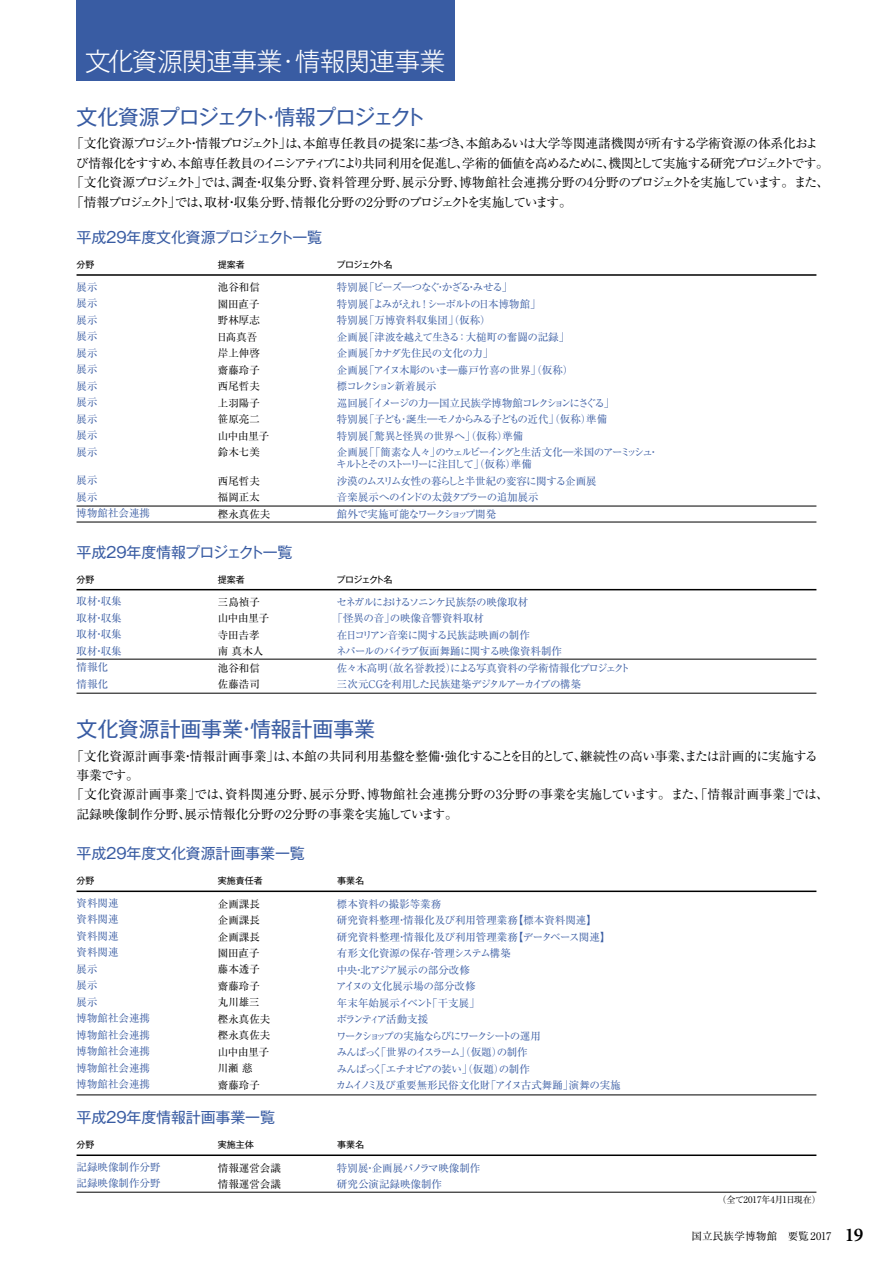
<style>
.page{position:relative;width:893px;height:1263px;background:#fff}
.page>*{position:absolute;margin:0;border:0;box-sizing:border-box;transform-origin:0 0}
.t1{font:300 25.5px "Gothic MB101 Pro";letter-spacing:-.025em;color:#fff}
.t2{font:21px "Gothic MB101 Pro";letter-spacing:-.07em;color:#395ca3}
.t3{font:21px "Gothic MB101 Pro";letter-spacing:-.01em;color:#395ca3}
.t4{font:15px "Gothic MB101 Pro";letter-spacing:-.01em;color:#395ca3}
.t5{font:12.75px "Ryumin Pro";letter-spacing:-.025em;color:#000}
.t6{font:12.75px "Ryumin Pro";letter-spacing:-.12em;color:#000}
.t7{font:12.75px "Ryumin Pro";letter-spacing:.005em;color:#000}
.t8{font:12.75px "Ryumin Pro";letter-spacing:.015em;color:#000}
.t9{font:12.75px "Ryumin Pro";letter-spacing:-.095em;color:#000}
.t10{font:12.75px "Ryumin Pro";color:#000}
.t11{font:10.5px/16.5px "Ryumin Pro";letter-spacing:-.04em;color:#395ca3}
.t12{font:10.5px/16.5px "Ryumin Pro";letter-spacing:-.035em;color:#395ca3}
.t13{font:10.5px/16.5px "Ryumin Pro";letter-spacing:-.01em;color:#395ca3}
.t14{font:10.5px/16.5px "Ryumin Pro";color:#000}
.t15{font:10.5px/16.5px "Ryumin Pro";letter-spacing:-.09em;color:#395ca3}
.t16{font:10.5px "Ryumin Pro";letter-spacing:-.065em;color:#395ca3}
.t17{font:10.5px "Ryumin Pro";letter-spacing:-.07em;color:#395ca3}
.t18{font:10.5px "Ryumin Pro";letter-spacing:-.095em;color:#395ca3}
.t19{font:10.5px "Ryumin Pro";letter-spacing:.02em;color:#000}
.t20{font:9px "Gothic MB101 Pro";color:#000}
.t21{font:9px "Ryumin Pro";letter-spacing:-.025em;color:#000}
.t22{font:9px "Gothic MB101 Pro";letter-spacing:-.1em;color:#000}
.s1{font-family:"Minion Pro";font-weight:600;font-size:19.5px}
</style>
<div class="page">
<div style="left:77px;top:0;width:378px;height:81px;background:#395ca3"></div>
<hr style="left:77px;top:274px;width:739px;height:2px;background:#000">
<hr style="left:77px;top:890px;width:739px;height:2px;background:#000">
<hr style="left:77px;top:589px;width:739px;height:1px;background:#000">
<hr style="left:77px;top:506px;width:739px;height:1px;background:#000">
<hr style="left:77px;top:522px;width:739px;height:1px;background:#000">
<hr style="left:77px;top:659px;width:739px;height:1px;background:#000">
<hr style="left:77px;top:693px;width:739px;height:1px;background:#000">
<hr style="left:77px;top:1095px;width:739px;height:1px;background:#000">
<hr style="left:77px;top:1192px;width:739px;height:1px;background:#000">
<hr style="left:77px;top:1154px;width:739px;height:2px;background:#000">
<h1 class="t1" style="left:85px;top:40px;width:362px">文化資源関連事業・情報関連事業</h1>
<h2 class="t2" style="left:77px;top:99px;width:351px">文化資源プロジェクト・情報プロジェクト</h2>
<p class="t5" style="left:71px;top:133px;width:749px">「文化資源プロジェクト・情報プロジェクト」は、本館専任教員の提案に基づき、本館あるいは大学等関連諸機関が所有する学術資源の体系化およ</p>
<p class="t6" style="left:76px;top:153px;width:754px">び情報化をすすめ、本館専任教員のイニシアティブにより共同利用を促進し、学術的価値を高めるために、機関として実施する研究プロジェクトです。</p>
<p class="t7" style="left:71px;top:172px;width:760px">「文化資源プロジェクト」では、調査・収集分野、資料管理分野、展示分野、博物館社会連携分野の4分野のプロジェクトを実施しています。また、</p>
<p class="t9" style="left:71px;top:192px;width:502px">「情報プロジェクト」では、取材・収集分野、情報化分野の2分野のプロジェクトを実施しています。</p>
<h3 class="t4" style="left:77px;top:225px;width:247px">平成29年度文化資源プロジェクト一覧</h3>
<p class="t20" style="left:77px;top:257px;width:19px">分野</p>
<p class="t20" style="left:218px;top:257px;width:28px">提案者</p>
<p class="t22" style="left:337px;top:257px;width:58px">プロジェクト名</p>
<p class="t13" style="left:77px;top:278px;width:22px;text-align:justify">展示展示展示展示展示展示展示展示展示展示展示</p>
<p class="t13" style="left:77px;top:471px;width:75px">展示<br>展示<br>博物館社会連携</p>
<p class="t14" style="left:217px;top:278px;width:54px">池谷和信園田直子野林厚志日髙真吾岸上伸啓齋藤玲子西尾哲夫上羽陽子笹原亮二山中由里子鈴木七美</p>
<p class="t14" style="left:218px;top:472px;width:54px">西尾哲夫福岡正太樫永真佐夫</p>
<p class="t11" style="left:337px;top:278px;width:323px">特別展「ビーズ―つなぐ・かざる・みせる」<br>特別展「よみがえれ！シーボルトの日本博物館」<br>特別展「万博資料収集団」（仮称）<br>企画展「津波を越えて生きる：大槌町の奮闘の記録」<br>企画展「カナダ先住民の文化の力」<br>企画展「アイヌ木彫のいま―藤戸竹喜の世界」（仮称）<br>標コレクション新着展示<br>巡回展「イメージの力―国立民族学博物館コレクションにさぐる」<br>特別展「子ども･誕生―モノからみる子どもの近代」（仮称）準備<br>特別展「驚異と怪異の世界へ」（仮称）準備<br>企画展「「簡素な人々」のウェルビーイングと生活文化―米国のアーミッシュ・</p>
<p class="t15" style="left:336px;top:455px;width:262px">キルトとそのストーリーに注目して」（仮称）準備<br>沙漠のムスリム女性の暮らしと半世紀の変容に関する企画展音楽展示へのインドの太鼓タブラーの追加展示<br>館外で実施可能なワークショップ開発</p>
<h3 class="t4" style="left:77px;top:539px;width:218px">平成29年度情報プロジェクト一覧</h3>
<p class="t20" style="left:77px;top:572px;width:19px">分野</p>
<p class="t20" style="left:218px;top:572px;width:28px">提案者</p>
<p class="t22" style="left:337px;top:572px;width:58px">プロジェクト名</p>
<p class="t13" style="left:77px;top:592px;width:47px">取材・収集取材・収集取材・収集取材・収集情報化<br>情報化</p>
<p class="t14" style="left:218px;top:593px;width:53px">三島禎子山中由里子寺田吉孝南 真木人池谷和信佐藤浩司</p>
<p class="t18" style="left:336px;top:594px;width:193px">セネガルにおけるソニンケ民族祭の映像取材</p>
<p class="t13" style="left:332px;top:609px;width:153px">「怪異の音」の映像音響資料取材</p>
<p class="t16" style="left:337px;top:627px;width:194px">在日コリアン音楽に関する民族誌映画の制作</p>
<p class="t16" style="left:336px;top:643px;width:228px">ネパールのバイラブ仮面舞踊に関する映像資料制作</p>
<p class="t13" style="left:337px;top:659px;width:295px">佐々木高明（故名誉教授）による写真資料の学術情報化プロジェクト</p>
<p class="t17" style="left:337px;top:676px;width:246px">三次元CGを利用した民族建築デジタルアーカイブの構築</p>
<h2 class="t3" style="left:77px;top:712px;width:300px">文化資源計画事業・情報計画事業</h2>
<p class="t5" style="left:71px;top:746px;width:748px">「文化資源計画事業・情報計画事業」は、本館の共同利用基盤を整備・強化することを目的として、継続性の高い事業、または計画的に実施する</p>
<p class="t5" style="left:77px;top:765px;width:64px">事業です。</p>
<p class="t8" style="left:71px;top:785px;width:759px">「文化資源計画事業」では、資料関連分野、展示分野、博物館社会連携分野の3分野の事業を実施しています。また、「情報計画事業」では、</p>
<p class="t10" style="left:77px;top:804px;width:383px">記録映像制作分野、展示情報化分野の2分野の事業を実施しています。</p>
<h3 class="t4" style="left:77px;top:841px;width:230px">平成29年度文化資源計画事業一覧</h3>
<p class="t20" style="left:77px;top:873px;width:19px">分野</p>
<p class="t20" style="left:218px;top:873px;width:46px">実施責任者</p>
<p class="t20" style="left:337px;top:873px;width:28px">事業名</p>
<p class="t13" style="left:77px;top:894px;width:75px">資料関連<br>資料関連<br>資料関連<br>資料関連<br>展示<br>展示<br>展示<br>博物館社会連携博物館社会連携博物館社会連携博物館社会連携博物館社会連携</p>
<p class="t14" style="left:218px;top:895px;width:54px">企画課長企画課長企画課長園田直子藤本透子齋藤玲子丸川雄三樫永真佐夫樫永真佐夫山中由里子川瀬 慈<br>齋藤玲子</p>
<p class="t12" style="left:336px;top:895px;width:286px">標本資料の撮影等業務<br>研究資料整理・情報化及び利用管理業務【標本資料関連】<br>研究資料整理・情報化及び利用管理業務【データベース関連】有形文化資源の保存・管理システム構築<br>中央・北アジア展示の部分改修<br>アイヌの文化展示場の部分改修<br>年末年始展示イベント「干支展」<br>ボランティア活動支援<br>ワークショップの実施ならびにワークシートの運用<br>みんぱっく「世界のイスラーム」（仮題）の制作<br>みんぱっく「エチオピアの装い」（仮題）の制作<br>カムイノミ及び重要無形民俗文化財「アイヌ古式舞踊」演舞の実施</p>
<h3 class="t4" style="left:77px;top:1105px;width:200px">平成29年度情報計画事業一覧</h3>
<p class="t20" style="left:77px;top:1137px;width:19px">分野</p>
<p class="t20" style="left:218px;top:1137px;width:37px">実施主体</p>
<p class="t20" style="left:337px;top:1137px;width:28px">事業名</p>
<p class="t13" style="left:77px;top:1158px;width:85px">記録映像制作分野記録映像制作分野</p>
<p class="t13" style="left:337px;top:1159px;width:145px">特別展・企画展パノラマ映像制作研究公演記録映像制作</p>
<p class="t14" style="left:218px;top:1159px;width:64px">情報運営会議情報運営会議</p>
<p class="t21" style="left:718px;top:1193px;width:105px">（全て2017年4月1日現在）</p>
<p class="t19" style="left:692px;top:1228px;width:173px">国立民族学博物館　要覧 2017 <span class="s1">19</span></p>
</div>
